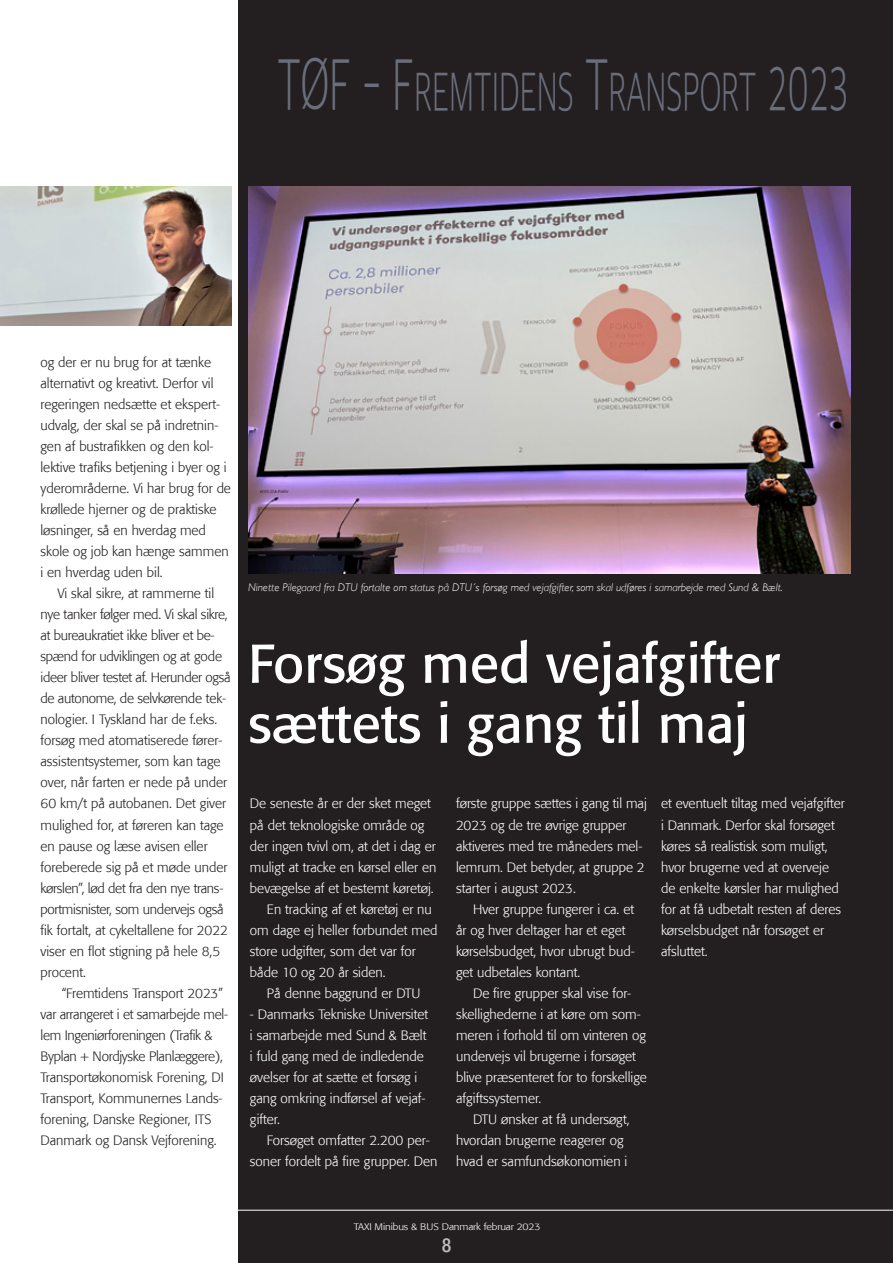
<style>
.page{position:relative;width:893px;height:1263px;background:#fff}
.page>*{position:absolute;margin:0;border:0;box-sizing:border-box;transform-origin:0 0}
.t1{font:200 56.4px "Apple SD Gothic Neo";color:#6a6e7a;scale:.57 1}
.Overskrift{font:54px/60px "Formata";color:#fff}
.t2{font:condensed 21px "Formata";color:#bcbdc0}
.Brød_med_indryk{font:300 13.5px/21px "Formata";color:#fff}
.Brød_med_indryk-2{font:300 13.5px/21px "Formata";color:#231f20}
.Brød{font:300 13.5px/21px "Formata";color:#231f20}
.Brød_hvid{font:300 13.5px/21px "Formata";color:#fff}
.Ny_billedtekst{font:italic 300 11.25px "Gill Sans";color:#fff}
.t3{font:300 9.45px "Formata";letter-spacing:-.01em;color:#fff;scale:1.11 1}
.s1{font-size:75.3px}
.s2{font-size:64.5px}
</style>
<div class="page">
<div style="left:239px;top:0;width:654px;height:1263px;background:#231f20"></div>
<img style="left:248px;top:186px;width:602px;height:387px">
<img style="left:0;top:186px;width:232px;height:140px">
<hr style="left:0;top:1210px;width:893px;height:1px;background:#fff">
<p class="t1" style="left:277px;top:62px;width:1003px"><span class="s1">TØF - F</span>REMTIDENS <span class="s1">T</span>RANSPORT <span class="s2">2023</span></p>
<p class="Brød_med_indryk-2" style="left:40px;top:352px;width:192px">og der er nu brug for at tænke alternativt og kreativt. Derfor vil regeringen nedsætte et ekspert&shy;udvalg, der skal se på indretnin&shy;gen af bustrafikken og den kol&shy;lektive trafiks betjening i byer og i yderområderne. Vi har brug for de krøllede hjerner og de praktiske løsninger, så en hverdag med skole og job kan hænge sammen i en hverdag uden bil.</p>
<p class="Brød_med_indryk-2" style="left:40px;top:583px;width:192px;text-indent:17px">Vi skal sikre, at rammerne til nye tanker følger med. Vi skal sikre, at bureaukratiet ikke bliver et be&shy;spænd for udviklingen og at gode ideer bliver testet af. Herunder også de autonome, de selvkørende tek&shy;nologier. I Tyskland har de f.eks. forsøg med atomatiserede fører&shy;assistentsystemer, som kan tage over, når farten er nede på under<br>60 km/t på autobanen. Det giver mulighed for, at føreren kan tage en pause og læse avisen eller</p>
<p class="Brød" style="left:40px;top:856px;width:189px">foreberede sig på et møde under kørslen”, lød det fra den nye trans&shy;portmisnister, som undervejs også fik fortalt, at cykeltallene for 2022 viser en flot stigning på hele 8,5 procent.</p>
<p class="Brød_med_indryk-2" style="left:40px;top:982px;width:189px;text-indent:21px">“Fremtidens Transport 2023” var arrangeret i et samarbejde mel&shy;lem Ingeniørforeningen (Trafik &amp;<br>Byplan + Nordjyske Planlæggere),<br>Transportøkonomisk Forening, DI<br>Transport, Kommunernes Lands&shy;forening, Danske Regioner, ITS<br>Danmark og Dansk Vejforening.</p>
<p class="Ny_billedtekst" style="left:248px;top:581px;width:536px">Ninette Pilegaard fra DTU fortalte om status på DTU´s forsøg med vejafgifter, som skal udføres i samarbejde med Sund &amp; Bælt.</p>
<p class="Overskrift" style="left:248px;top:634px;width:534px">Forsøg med vejafgifter sættets i gang til maj</p>
<p class="Brød_hvid" style="left:250px;top:793px;width:188px">De seneste år er der sket meget på det teknologiske område og der ingen tvivl om, at det i dag er muligt at tracke en kørsel eller en bevægelse af et bestemt køretøj.</p>
<p class="Brød_med_indryk" style="left:250px;top:898px;width:189px;text-indent:17px">En tracking af et køretøj er nu om dage ej heller forbundet med store udgifter, som det var for både 10 og 20 år siden.</p>
<p class="Brød_med_indryk" style="left:267px;top:982px;width:155px">På denne baggrund er DTU</p>
<p class="Brød_med_indryk" style="left:250px;top:1003px;width:180px">- Danmarks Tekniske Universitet i samarbejde med Sund &amp; Bælt i fuld gang med de indledende øvelser for at sætte et forsøg i gang omkring indførsel af vejaf&shy;gifter.</p>
<p class="Brød_med_indryk" style="left:250px;top:1129px;width:189px;text-indent:17px">Forsøget omfatter 2.200 per&shy;soner fordelt på fire grupper. Den</p>
<p class="Brød_med_indryk" style="left:456px;top:793px;width:192px">første gruppe sættes i gang til maj<br>2023 og de tre øvrige grupper aktiveres med tre måneders mel&shy;lemrum. Det betyder, at gruppe 2 starter i august 2023.</p>
<p class="Brød_med_indryk" style="left:456px;top:898px;width:180px;text-indent:17px">Hver gruppe fungerer i ca. et år og hver deltager har et eget kørselsbudget, hvor ubrugt bud&shy;get udbetales kontant.</p>
<p class="Brød_med_indryk" style="left:456px;top:982px;width:192px;text-indent:17px">De fire grupper skal vise for&shy;skellighederne i at køre om som&shy;meren i forhold til om vinteren og undervejs vil brugerne i forsøget blive præsenteret for to forskellige afgiftssystemer.</p>
<p class="Brød_med_indryk" style="left:456px;top:1108px;width:175px;text-indent:17px">DTU ønsker at få undersøgt, hvordan brugerne reagerer og hvad er samfundsøkonomien i</p>
<p class="Brød_med_indryk" style="left:661px;top:793px;width:185px">et eventuelt tiltag med vejafgifter i Danmark. Derfor skal forsøget køres så realistisk som muligt, hvor brugerne ved at overveje de enkelte kørsler har mulighed for at få udbetalt resten af deres kørselsbudget når forsøget er afsluttet.</p>
<p class="t3" style="left:354px;top:1221px;width:170px">TAXI Minibus &amp; BUS Danmark februar 2023</p>
<h3 class="t2" style="left:442px;top:1233px;width:11px">8</h3>
</div>
